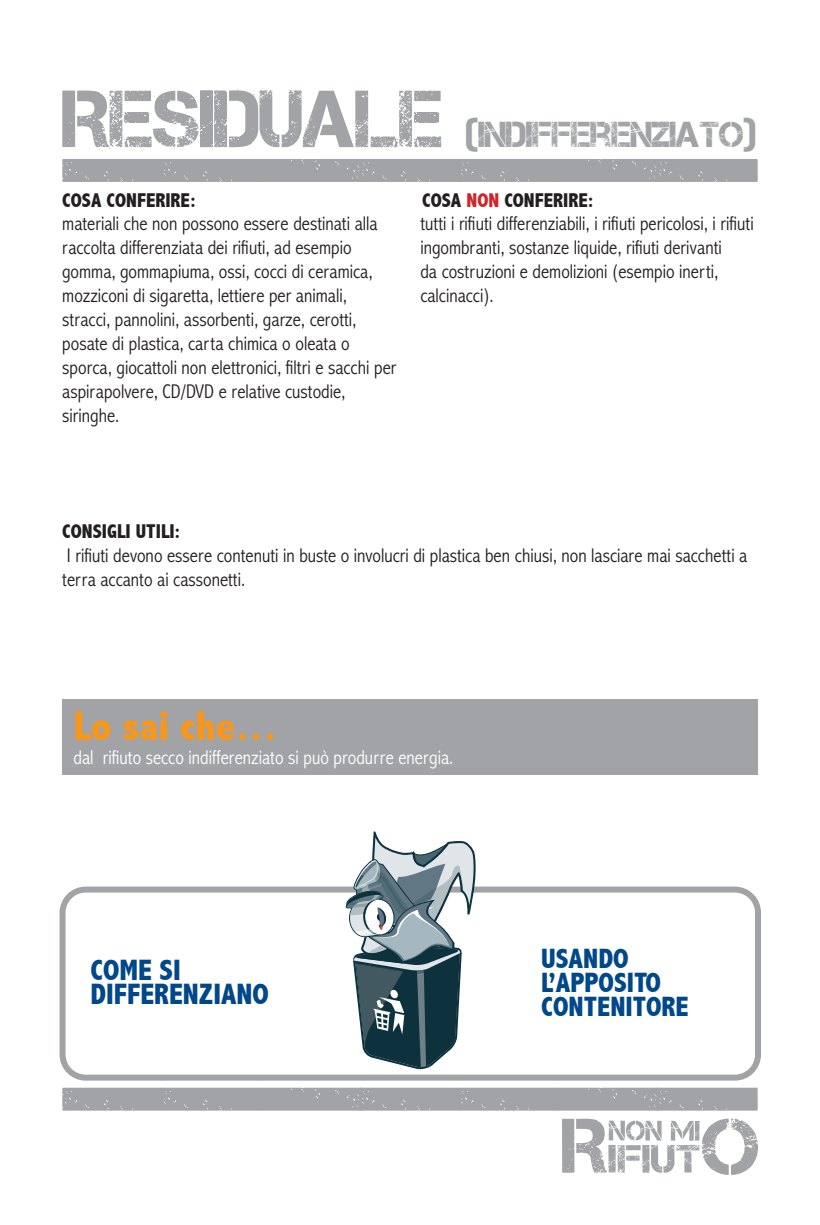
<style>
.page{position:relative;width:820px;height:1225px;background:#fff}
.page>*{position:absolute;margin:0;border:0;box-sizing:border-box;transform-origin:0 0}
.t1{font:80.6px "Captureit";color:#a1a3a6}
.t2{font:800 condensed 42px "Abadi";color:#f7971d}
.t3{font:36px "Captureit";color:#a1a3a6}
.t4{font:800 condensed 29.6px/24px "Abadi";color:#00488a}
.t5{font:800 condensed 28px/24px "Abadi";color:#00488a}
.t6{font:300 condensed 20px/24px "Abadi MT Std";color:#231f20}
.t7{font:300 condensed 20px "Abadi MT Std";color:#fff}
.t8{font:800 condensed 20px "Abadi";color:#231f20}
.s1{color:#d1232a}
</style>
<div class="page">
<div style="left:60px;top:886px;width:700px;height:194px;border:6px solid #a1a3a6;border-radius:23px"></div>
<svg style="left:562px;top:1118px;width:195px;height:56px"></svg>
<div style="left:62px;top:159px;width:695px;height:23px;background:#a1a3a6"></div>
<div style="left:62px;top:1087px;width:695px;height:23px;background:#a1a3a6"></div>
<svg style="left:345px;top:831px;width:131px;height:238px"></svg>
<div style="left:62px;top:699px;width:695px;height:76px;background:#a1a3a6"></div>
<h1 class="t1" style="left:62px;top:74px;width:381px">RESIDUALE</h1>
<h3 class="t3" style="left:466px;top:114px;width:291px">(INDIFFERENZIATO)</h3>
<p class="t8" style="left:62px;top:189px;width:135px">COSA CONFERIRE:</p>
<p class="t8" style="left:422px;top:189px;width:173px">COSA <span class="s1">NON</span> CONFERIRE:</p>
<p class="t6" style="left:62px;top:212px;width:335px">materiali che non possono essere destinati alla raccolta differenziata dei rifiuti, ad esempio gomma, gommapiuma, ossi, cocci di ceramica, mozziconi di sigaretta, lettiere per animali, stracci, pannolini, assorbenti, garze, cerotti, posate di plastica, carta chimica o oleata o sporca, giocattoli non elettronici, filtri e sacchi per aspirapolvere, CD/DVD e relative custodie, siringhe.</p>
<p class="t6" style="left:420px;top:212px;width:335px">tutti i rifiuti differenziabili, i rifiuti pericolosi, i rifiuti ingombranti, sostanze liquide, rifiuti derivanti<br>da costruzioni e demolizioni (esempio inerti, calcinacci).</p>
<p class="t8" style="left:62px;top:519px;width:119px">CONSIGLI UTILI:</p>
<p class="t6" style="left:62px;top:543px;width:686px">I rifiuti devono essere contenuti in buste o involucri di plastica ben chiusi, non lasciare mai sacchetti a terra accanto ai cassonetti.</p>
<h2 class="t2" style="left:74px;top:701px;width:205px">Lo sai che…</h2>
<p class="t7" style="left:74px;top:746px;width:381px">dal rifiuto secco indifferenziato si può produrre energia.</p>
<h3 class="t4" style="left:90px;top:958px;width:180px">COME SI<br>DIFFERENZIANO</h3>
<h3 class="t5" style="left:541px;top:946px;width:149px">USANDO<br>L’APPOSITO<br>CONTENITORE</h3>
</div>
